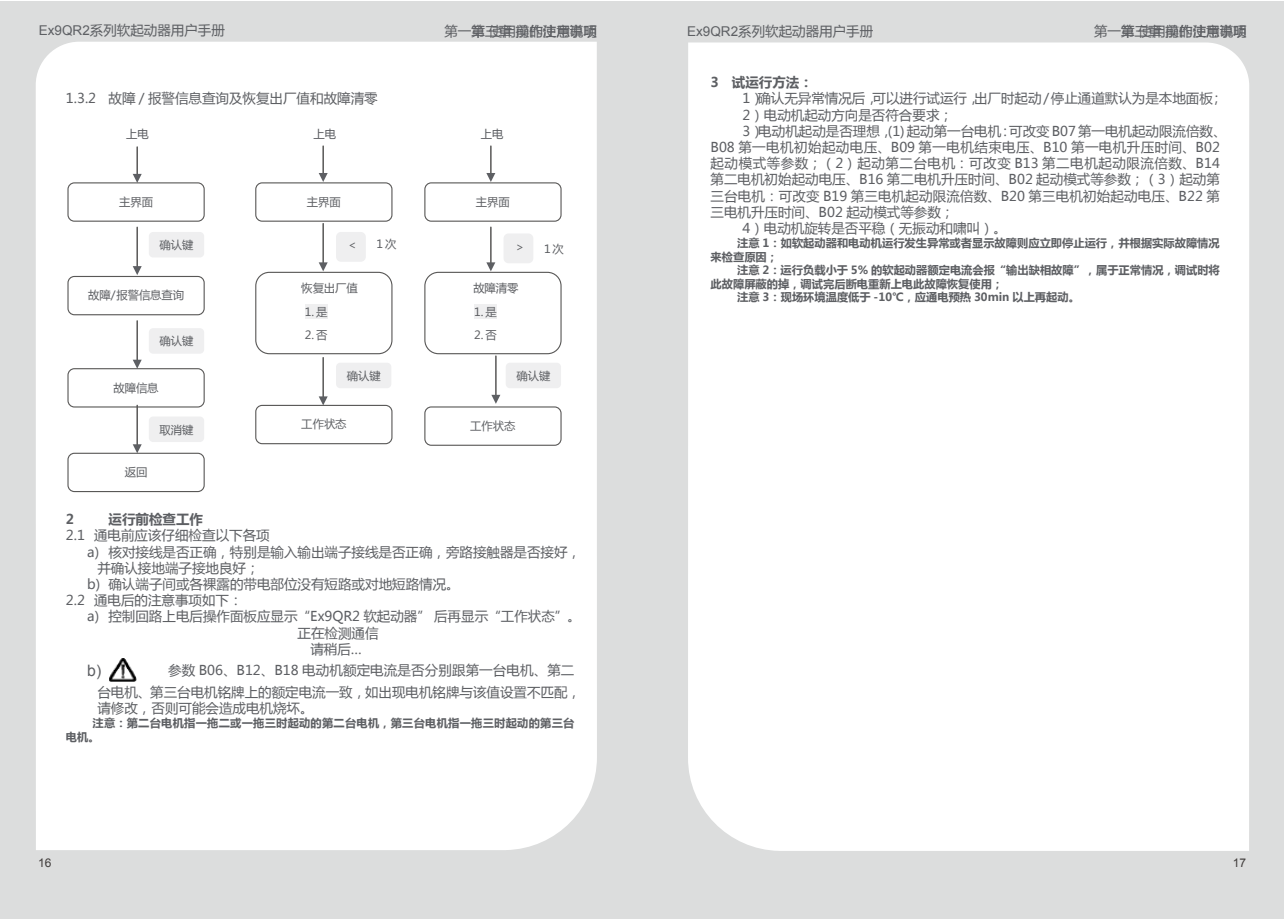
<style>
.page{position:relative;width:1285px;height:919px;background:#fff}
.page>*{position:absolute;margin:0;border:0;box-sizing:border-box;transform-origin:0 0}
.t1{font:15.75px "Arial";color:#5d5f63}
.t2{font:13.5px/21.6px "Microsoft Ya Hei";color:#5d5f63}
.t3{font:13.5px "Microsoft Ya Hei";letter-spacing:.03em;color:#5d5f63}
.t4{font:13.5px "Microsoft Ya Hei";letter-spacing:.04em;color:#5d5f63}
.t5{font:700 13.5px "Microsoft Ya Hei";color:#5d5f63}
.t6{font:12px "Arial";color:#3f3b3a}
.t7{font:11.4px/23.4px "Microsoft Ya Hei";color:#5d5f63}
.t8{font:700 11.25px/13.5px "Microsoft Ya Hei";color:#5d5f63}
.t9{font:700 11.25px/13.5px "Microsoft Ya Hei";letter-spacing:.02em;color:#5d5f63}
.s1{font-family:"Arial"}
</style>
<div class="page">
<div style="left:1px;top:1px;width:1283px;height:917px;background:#dcdddd"></div>
<div style="left:36px;top:42px;width:561px;height:808px;background:#fff"></div>
<div style="left:688px;top:42px;width:560px;height:808px;background:#fff"></div>
<hr style="left:136px;top:147px;width:2px;height:28px;background:#595857">
<svg style="left:133px;top:174px;width:9px;height:8px"></svg>
<hr style="left:136px;top:227px;width:2px;height:40px;background:#595857">
<svg style="left:133px;top:266px;width:9px;height:9px"></svg>
<hr style="left:136px;top:321px;width:2px;height:40px;background:#595857">
<svg style="left:133px;top:359px;width:9px;height:9px"></svg>
<hr style="left:136px;top:405px;width:2px;height:41px;background:#595857">
<svg style="left:133px;top:444px;width:9px;height:8px"></svg>
<hr style="left:322px;top:146px;width:2px;height:28px;background:#595857">
<svg style="left:318px;top:173px;width:9px;height:9px"></svg>
<svg style="left:486px;top:146px;width:9px;height:36px"></svg>
<hr style="left:322px;top:224px;width:2px;height:40px;background:#595857">
<svg style="left:318px;top:262px;width:9px;height:9px"></svg>
<hr style="left:490px;top:227px;width:1px;height:37px;background:#595857">
<svg style="left:486px;top:262px;width:9px;height:9px"></svg>
<hr style="left:322px;top:357px;width:2px;height:41px;background:#595857">
<svg style="left:318px;top:396px;width:9px;height:9px"></svg>
<hr style="left:495px;top:356px;width:1px;height:40px;background:#595857">
<svg style="left:491px;top:395px;width:9px;height:9px"></svg>
<div style="left:67px;top:182px;width:138px;height:40px;border:1px solid #595857;border-radius:6px"></div>
<div style="left:149px;top:232px;width:55px;height:25px;background:#efeff0;border-radius:4px"></div>
<div style="left:149px;top:328px;width:55px;height:25px;background:#efeff0;border-radius:4px"></div>
<div style="left:67px;top:276px;width:138px;height:39px;border:1px solid #595857;border-radius:6px"></div>
<div style="left:67px;top:368px;width:138px;height:39px;border:1px solid #595857;border-radius:6px"></div>
<div style="left:149px;top:416px;width:55px;height:26px;background:#efeff0;border-radius:4px"></div>
<div style="left:255px;top:182px;width:137px;height:40px;border:1px solid #595857;border-radius:6px"></div>
<div style="left:424px;top:182px;width:137px;height:40px;border:1px solid #595857;border-radius:6px"></div>
<div style="left:336px;top:232px;width:30px;height:30px;background:#efeff0;border-radius:5px"></div>
<div style="left:503px;top:233px;width:30px;height:30px;background:#efeff0;border-radius:5px"></div>
<div style="left:336px;top:362px;width:55px;height:26px;background:#efeff0;border-radius:4px"></div>
<div style="left:505px;top:362px;width:56px;height:26px;background:#efeff0;border-radius:4px"></div>
<div style="left:67px;top:452px;width:138px;height:40px;border:1px solid #595857;border-radius:6px"></div>
<div style="left:255px;top:272px;width:137px;height:82px;border:1px solid #595857;border-radius:14px"></div>
<div style="left:305px;top:304px;width:22px;height:15px;background:#efeff0"></div>
<div style="left:424px;top:272px;width:137px;height:82px;border:1px solid #595857;border-radius:14px"></div>
<div style="left:474px;top:304px;width:22px;height:15px;background:#efeff0"></div>
<div style="left:255px;top:405px;width:137px;height:39px;border:1px solid #595857;border-radius:6px"></div>
<div style="left:424px;top:406px;width:137px;height:40px;border:1px solid #595857;border-radius:6px"></div>
<img style="left:108px;top:658px;width:28px;height:23px">
<p class="t2" style="left:39px;top:19px;width:188px"><span class="s1">Ex9QR2</span>系列软起动器用户手册</p>
<p class="t2" style="left:687px;top:20px;width:188px"><span class="s1">Ex9QR2</span>系列软起动器用户手册</p>
<p class="t2" style="left:444px;top:20px;width:154px">第一章 使用前的注意事项</p>
<p class="t2" style="left:471px;top:20px;width:127px">第三章 操作使用说明</p>
<p class="t2" style="left:1093px;top:20px;width:154px">第一章 使用前的注意事项</p>
<p class="t2" style="left:1120px;top:20px;width:127px">第三章 操作使用说明</p>
<p class="t2" style="left:66px;top:87px;width:313px">1.3.2 故障 / 报警信息查询及恢复出厂值和故障清零</p>
<p class="t7" style="left:126px;top:122px;width:24px">上电</p>
<p class="t7" style="left:313px;top:122px;width:24px">上电</p>
<p class="t7" style="left:481px;top:122px;width:24px">上电</p>
<p class="t7" style="left:119px;top:189px;width:36px">主界面</p>
<p class="t7" style="left:159px;top:233px;width:36px">确认键</p>
<p class="t7" style="left:88px;top:283px;width:97px">故障/报警信息查询</p>
<p class="t7" style="left:159px;top:329px;width:36px">确认键</p>
<p class="t7" style="left:113px;top:375px;width:47px">故障信息</p>
<p class="t7" style="left:125px;top:460px;width:24px">返回</p>
<p class="t7" style="left:159px;top:417px;width:36px">取消键</p>
<p class="t7" style="left:307px;top:189px;width:36px">主界面</p>
<p class="t7" style="left:476px;top:189px;width:36px">主界面</p>
<p class="t7" style="left:348px;top:233px;width:10px">&lt;</p>
<p class="t7" style="left:515px;top:234px;width:10px">&gt;</p>
<p class="t7" style="left:376px;top:232px;width:21px">1次</p>
<p class="t7" style="left:544px;top:237px;width:21px">1次</p>
<p class="t7" style="left:305px;top:276px;width:54px;text-indent:-4px">恢复出厂值<br>1.是<br>2.否</p>
<p class="t7" style="left:473px;top:276px;width:47px">故障清零<br>1.是<br>2.否</p>
<p class="t7" style="left:346px;top:363px;width:36px">确认键</p>
<p class="t7" style="left:516px;top:363px;width:36px">确认键</p>
<p class="t7" style="left:301px;top:412px;width:47px">工作状态</p>
<p class="t7" style="left:470px;top:413px;width:47px">工作状态</p>
<p class="t5" style="left:66px;top:510px;width:10px">2</p>
<p class="t5" style="left:108px;top:510px;width:96px">运行前检查工作</p>
<p class="t2" style="left:66px;top:524px;width:205px">2.1 通电前应该仔细检查以下各项</p>
<p class="t2" style="left:87px;top:540px;width:495px">a) 核对接线是否正确，特别是输入输出端子接线是否正确，旁路接触器是否接好，</p>
<p class="t2" style="left:97px;top:556px;width:163px">并确认接地端子接地良好；</p>
<p class="t2" style="left:87px;top:573px;width:374px">b) 确认端子间或各裸露的带电部位没有短路或对地短路情况。</p>
<p class="t2" style="left:66px;top:589px;width:178px">2.2 通电后的注意事项如下：</p>
<p class="t2" style="left:87px;top:605px;width:495px">a) 控制回路上电后操作面板应显示“Ex9QR2 软起动器” 后再显示“工作状态”。</p>
<p class="t2" style="left:297px;top:621px;width:82px">正在检测通信</p>
<p class="t2" style="left:310px;top:637px;width:53px">请稍后…</p>
<p class="t1" style="left:87px;top:660px;width:16px">b)</p>
<p class="t2" style="left:97px;top:658px;width:485px;text-indent:71px">参数 B06、B12、B18 电动机额定电流是否分别跟第一台电机、第二台电机、第三台电机铭牌上的额定电流一致，如出现电机铭牌与该值设置不匹配，</p>
<p class="t2" style="left:97px;top:696px;width:217px">请修改，否则可能会造成电机烧坏。</p>
<p class="t9" style="left:66px;top:715px;width:510px;text-indent:27px">注意：第二台电机指一拖二或一拖三时起动的第二台电机，第三台电机指一拖三时起动的第三台电机。</p>
<p class="t5" style="left:710px;top:73px;width:104px">3 试运行方法：</p>
<p class="t2" style="left:742px;top:87px;width:482px">1）确认无异常情况后，可以进行试运行，出厂时起动/停止通道默认为是本地面板；</p>
<p class="t2" style="left:742px;top:103px;width:212px">2）电动机起动方向是否符合要求；</p>
<p class="t2" style="left:742px;top:120px;width:485px">3）电动机起动是否理想，(1)起动第一台电机：可改变B07第一电机起动限流倍数、</p>
<p class="t3" style="left:710px;top:138px;width:511px">B08 第一电机初始起动电压、B09 第一电机结束电压、B10 第一电机升压时间、B02</p>
<p class="t4" style="left:710px;top:154px;width:511px">起动模式等参数；（2）起动第二台电机：可改变 B13 第二电机起动限流倍数、B14</p>
<p class="t2" style="left:710px;top:168px;width:510px">第二电机初始起动电压、B16 第二电机升压时间、B02 起动模式等参数；（3）起动第</p>
<p class="t2" style="left:710px;top:184px;width:510px">三台电机：可改变 B19 第三电机起动限流倍数、B20 第三电机初始起动电压、B22 第</p>
<p class="t2" style="left:710px;top:201px;width:245px">三电机升压时间、B02 起动模式等参数；</p>
<p class="t2" style="left:742px;top:217px;width:266px">4）电动机旋转是否平稳（无振动和啸叫）。</p>
<p class="t8" style="left:710px;top:236px;width:510px;text-indent:27px">注意 1：如软起动器和电动机运行发生异常或者显示故障则应立即停止运行，并根据实际故障情况来检查原因；</p>
<p class="t8" style="left:737px;top:263px;width:484px">注意 2：运行负载小于 5% 的软起动器额定电流会报“输出缺相故障”，属于正常情况，调试时将</p>
<p class="t8" style="left:710px;top:276px;width:294px">此故障屏蔽的掉，调试完后断电重新上电此故障恢复使用；</p>
<p class="t8" style="left:737px;top:290px;width:344px">注意 3：现场环境温度低于 -10℃，应通电预热 30min 以上再起动。</p>
<p class="t6" style="left:38px;top:854px;width:15px">16</p>
<p class="t6" style="left:1232px;top:854px;width:15px">17</p>
</div>
